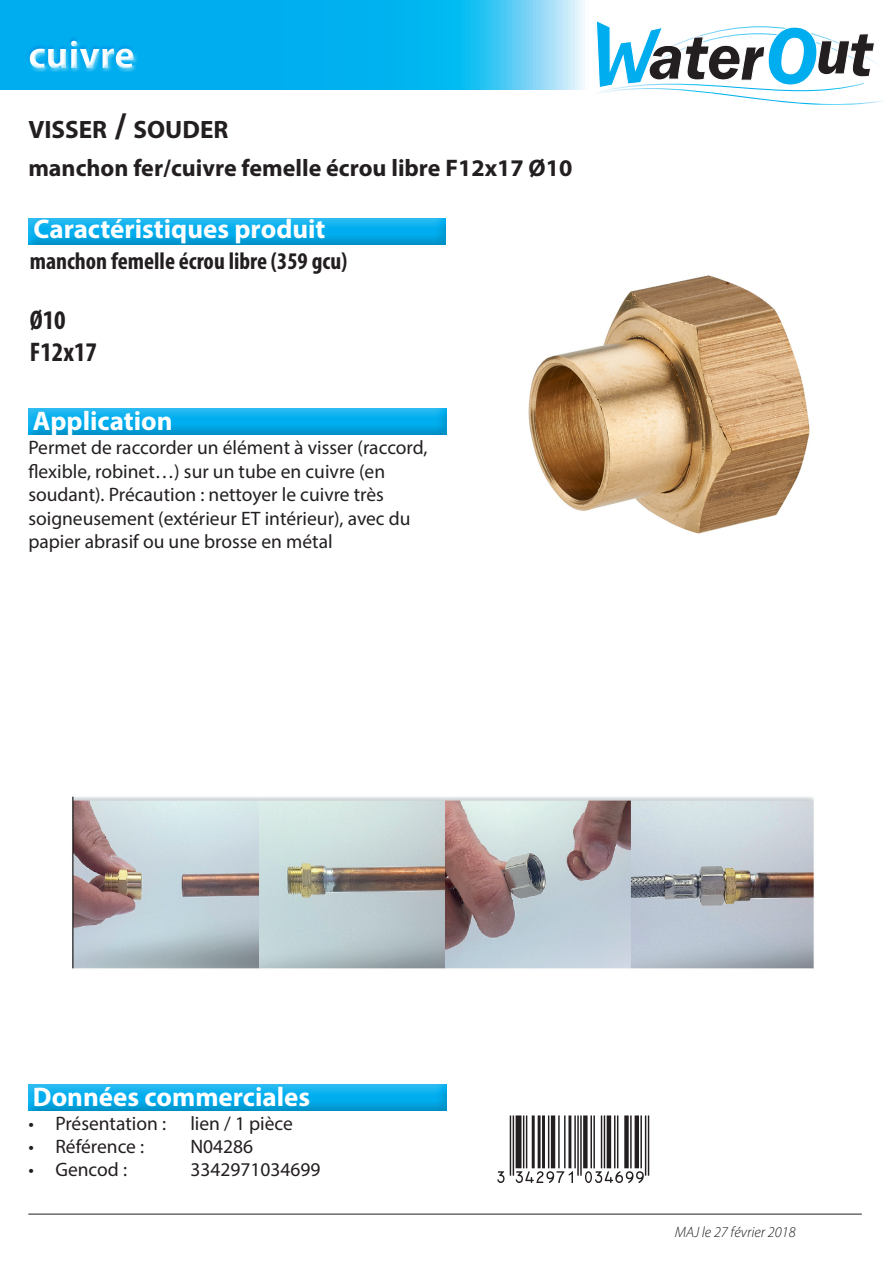
<style>
.page{position:relative;width:893px;height:1263px;background:#fff}
.page>*{position:absolute;margin:0;border:0;box-sizing:border-box;transform-origin:0 0}
.t1{font:700 39px "Myriad Pro";color:#fff}
.t2{font:700 27px "Myriad Pro";color:#fff}
.t3{font:700 condensed 27px "Myriad Pro";color:#231f20}
.t4{font:700 25.2px "Myriad Pro";color:#231f20}
.t5{font:700 24px "Myriad Pro";color:#231f20}
.t6{font:700 condensed 24px "Myriad Pro";color:#231f20}
.t7{font:19.5px/23.4px "Myriad Pro";color:#231f20}
.t8{font:italic 300 15px "Myriad Pro";color:#231f20}
.s1{font-size:36px}
</style>
<div class="page">
<svg style="left:1px;top:1px;width:584px;height:18px;background:#18b7f0"></svg>
<div style="left:26px;top:217px;width:420px;height:30px;background:#231f20;opacity:.75"></div>
<div style="left:0;top:19px;width:609px;height:106px;background:#00aeef;opacity:.75"></div>
<img style="left:528px;top:275px;width:282px;height:259px">
<div style="left:26px;top:407px;width:420px;height:30px;background:#231f20;opacity:.75"></div>
<div style="left:26px;top:1084px;width:420px;height:30px;background:#231f20;opacity:.75"></div>
<hr style="left:28px;top:1214px;width:834px;height:1px;background:#231f20">
<svg style="left:592px;top:20px;width:292px;height:85px"></svg>
<img style="left:72px;top:796px;width:742px;height:173px">
<h1 class="t1" style="left:28px;top:30px;width:108px">cuivre</h1>
<p class="t4" style="left:28px;top:113px;width:202px">VISSER <span class="s1">/</span> SOUDER</p>
<p class="t5" style="left:28px;top:153px;width:546px">manchon fer/cuivre femelle écrou libre F12x17 Ø10</p>
<p class="t2" style="left:34px;top:212px;width:293px">Caractéristiques produit</p>
<p class="t6" style="left:30px;top:246px;width:319px">manchon femelle écrou libre (359 gcu)</p>
<p class="t3" style="left:30px;top:303px;width:37px">Ø10</p>
<p class="t3" style="left:30px;top:335px;width:69px">F12x17</p>
<p class="t2" style="left:33px;top:403px;width:141px">Application</p>
<p class="t7" style="left:28px;top:436px;width:401px">Permet de raccorder un élément à visser (raccord, flexible, robinet…) sur un tube en cuivre (en soudant). Précaution : nettoyer le cuivre très soigneusement (extérieur ET intérieur), avec du papier abrasif ou une brosse en métal</p>
<p class="t2" style="left:33px;top:1079px;width:279px">Données commerciales</p>
<p class="t7" style="left:28px;top:1111px;width:266px">• Présentation : lien / 1 pièce</p>
<p class="t7" style="left:28px;top:1134px;width:117px">• Référence :</p>
<p class="t7" style="left:190px;top:1134px;width:64px">N04286</p>
<p class="t7" style="left:28px;top:1158px;width:100px">• Gencod :</p>
<p class="t7" style="left:190px;top:1158px;width:132px">3342971034699</p>
<p class="t8" style="left:675px;top:1223px;width:122px">MAJ le 27 février 2018</p>
</div>
